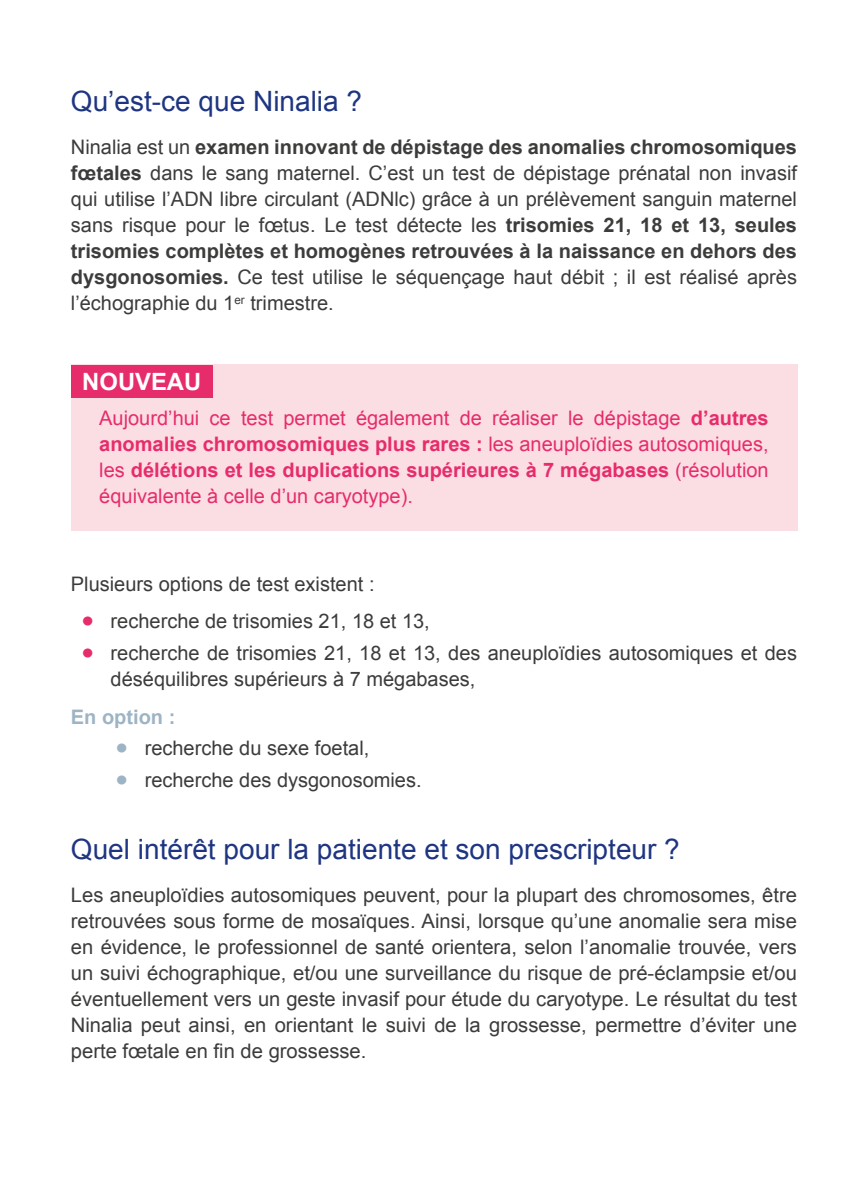
<style>
.page{position:relative;width:851px;height:1191px;background:#fff}
.page>*{position:absolute;margin:0;border:0;box-sizing:border-box;transform-origin:0 0}
.t1{font:28px "Arial";color:#1e3582}
.t2{font:700 23.8px "Arial";color:#fff}
.t3{font:20px/26px "Arial";color:#3c3c3b;text-align:justify}
.t4{font:20px/26px "Arial";color:#e72c6c;text-align:justify}
.t5{font:700 20px "Arial";color:#9db4c4}
.s1{font-weight:700}
.s2{font-weight:700;font-size:32px;color:#e72c6c}
.s3{font-weight:700;font-size:32px;color:#9db4c4}
</style>
<div class="page">
<div style="left:71px;top:365px;width:726px;height:166px;background:#fbdee3"></div>
<div style="left:71px;top:365px;width:142px;height:32px;background:#e72c6c"></div>
<h1 class="t1" style="left:71px;top:83px;width:293px">Qu’est-ce que Ninalia ?</h1>
<p class="t3" style="left:71px;top:134px;width:727px">Ninalia est un <span class="s1">examen innovant de dépistage des anomalies chromosomiques fœtales</span> dans le sang maternel. C’est un test de dépistage prénatal non invasif qui utilise l’ADN libre circulant (ADNlc) grâce à un prélèvement sanguin maternel sans risque pour le fœtus. Le test détecte les <span class="s1">trisomies 21, 18 et 13, seules trisomies complètes et homogènes retrouvées à la naissance en dehors des dysgonosomies.</span> Ce test utilise le séquençage haut débit ; il est réalisé après l’échographie du 1<sup>er</sup> trimestre.</p>
<p class="t2" style="left:82px;top:365px;width:120px">NOUVEAU</p>
<p class="t4" style="left:99px;top:405px;width:670px">Aujourd’hui ce test permet également de réaliser le dépistage <span class="s1">d’autres anomalies chromosomiques plus rares :</span> les aneuploïdies autosomiques, les <span class="s1">délétions et les duplications supérieures à 7 mégabases</span> (résolution équivalente à celle d’un caryotype).</p>
<p class="t3" style="left:71px;top:571px;width:305px">Plusieurs options de test existent :</p>
<p class="t3" style="left:82px;top:608px;width:349px"><span class="s2">•</span> recherche de trisomies 21, 18 et 13,</p>
<p class="t3" style="left:111px;top:640px;width:687px;text-indent:-28px"><span class="s2">•</span> recherche de trisomies 21, 18 et 13, des aneuploïdies autosomiques et des déséquilibres supérieurs à 7 mégabases,</p>
<p class="t5" style="left:71px;top:703px;width:106px">En option :</p>
<p class="t3" style="left:116px;top:735px;width:254px"><span class="s3">•</span> recherche du sexe foetal,</p>
<p class="t3" style="left:116px;top:767px;width:307px"><span class="s3">•</span> recherche des dysgonosomies.</p>
<h1 class="t1" style="left:71px;top:830px;width:610px">Quel intérêt pour la patiente et son prescripteur ?</h1>
<p class="t3" style="left:71px;top:882px;width:727px">Les aneuploïdies autosomiques peuvent, pour la plupart des chromosomes, être retrouvées sous forme de mosaïques. Ainsi, lorsque qu’une anomalie sera mise en évidence, le professionnel de santé orientera, selon l’anomalie trouvée, vers un suivi échographique, et/ou une surveillance du risque de pré-éclampsie et/ou éventuellement vers un geste invasif pour étude du caryotype. Le résultat du test Ninalia peut ainsi, en orientant le suivi de la grossesse, permettre d’éviter une perte fœtale en fin de grossesse.</p>
</div>
